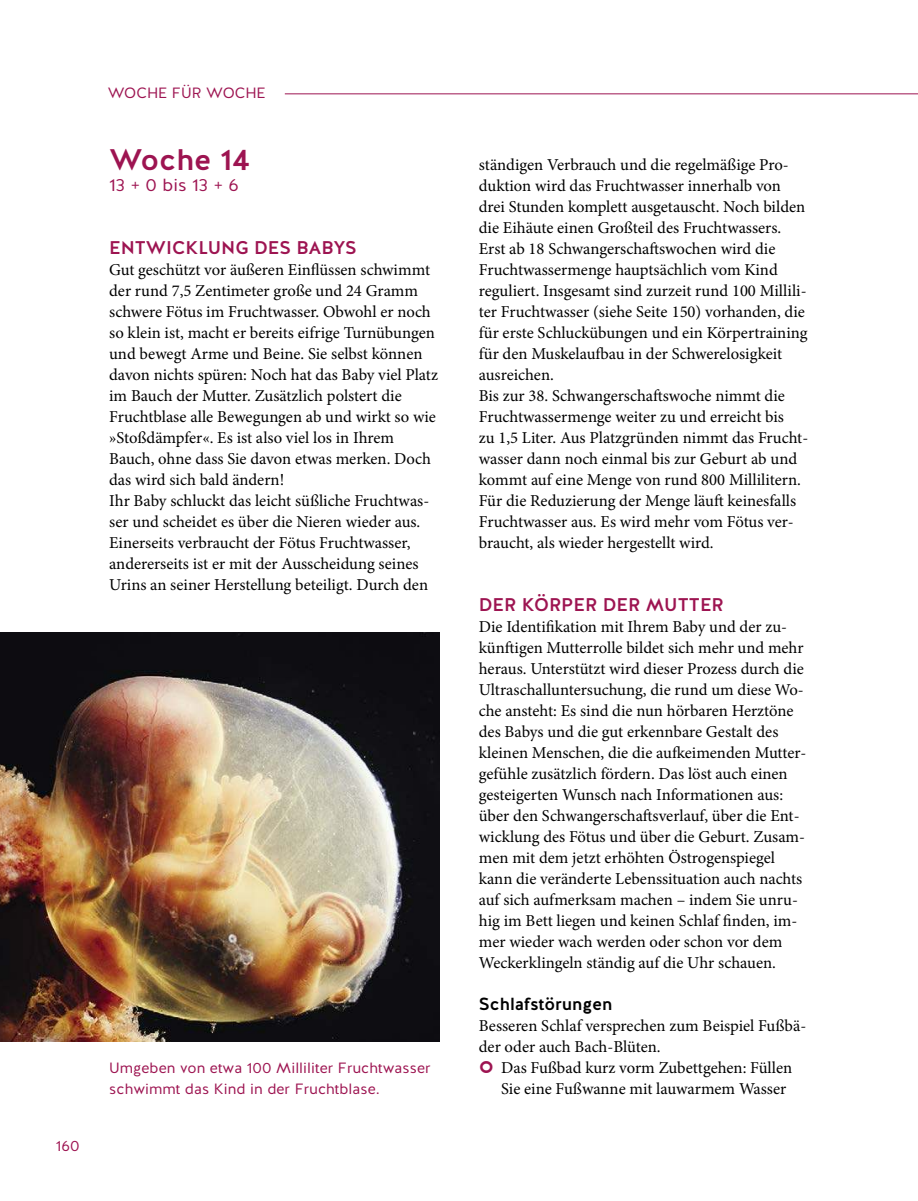
<style>
.page{position:relative;width:918px;height:1201px;background:#fff}
.page>*{position:absolute;margin:0;border:0;box-sizing:border-box;transform-origin:0 0}
.t1{font:500 29.75px "Halis GR";color:#9d1451}
.t2{font:500 18.38px "Halis GR";color:#9d1451}
.t3{font:500 17.5px "Halis GR";color:#000}
.t4{font:17.5px "Halis GR";color:#9d1451}
.t5{font:16.62px/21px "Minion Pro";color:#000}
.t6{font:14.88px/21px "Halis GR";letter-spacing:.005em;color:#9d1451}
</style>
<div class="page">
<img style="left:0;top:632px;width:439px;height:409px">
<hr style="left:285px;top:93px;width:633px;height:1px;background:#9d1451">
<p class="t6" style="left:108px;top:83px;width:159px">WOCHE FÜR WOCHE</p>
<h1 class="t1" style="left:109px;top:142px;width:142px">Woche 14</h1>
<p class="t4" style="left:109px;top:175px;width:131px">13 + 0 bis 13 + 6</p>
<p class="t2" style="left:109px;top:237px;width:249px">ENTWICKLUNG DES BABYS</p>
<p class="t5" style="left:109px;top:260px;width:330px">Gut geschützt vor äußeren Einlüssen schwimmt der rund 7,5 Zentimeter große und 24 Gramm schwere Fötus im Fruchtwasser. Obwohl er noch so klein ist, macht er bereits eifrige Turnübungen und bewegt Arme und Beine. Sie selbst können davon nichts spüren: Noch hat das Baby viel Platz im Bauch der Mutter. Zusätzlich polstert die Fruchtblase alle Bewegungen ab und wirkt so wie »Stoßdämpfer«. Es ist also viel los in Ihrem Bauch, ohne dass Sie davon etwas merken. Doch das wird sich bald ändern!<br>Ihr Baby schluckt das leicht süßliche Fruchtwas&shy;ser und scheidet es über die Nieren wieder aus.<br>Einerseits verbraucht der Fötus Fruchtwasser, andererseits ist er mit der Ausscheidung seines Urins an seiner Herstellung beteiligt. Durch den</p>
<p class="t6" style="left:56px;top:1135px;width:25px">160</p>
<p class="t6" style="left:109px;top:1057px;width:323px">Umgeben von etwa 100 Milliliter Fruchtwasser schwimmt das Kind in der Fruchtblase.</p>
<p class="t5" style="left:479px;top:155px;width:331px">ständigen Verbrauch und die regelmäßige Pro&shy;duktion wird das Fruchtwasser innerhalb von drei Stunden komplett ausgetauscht. Noch bilden die Eihäute einen Großteil des Fruchtwassers.<br>Erst ab 18 Schwangerschatswochen wird die Fruchtwassermenge hauptsächlich vom Kind reguliert. Insgesamt sind zurzeit rund 100 Millili&shy;ter Fruchtwasser (siehe Seite 150) vorhanden, die für erste Schluckübungen und ein Körpertraining für den Muskelaubau in der Schwerelosigkeit ausreichen.<br>Bis zur 38. Schwangerschatswoche nimmt die Fruchtwassermenge weiter zu und erreicht bis<br>zu 1,5 Liter. Aus Platzgründen nimmt das Frucht&shy;wasser dann noch einmal bis zur Geburt ab und kommt auf eine Menge von rund 800 Millilitern.<br>Für die Reduzierung der Menge läut keinesfalls Fruchtwasser aus. Es wird mehr vom Fötus ver&shy;braucht, als wieder hergestellt wird.</p>
<p class="t2" style="left:479px;top:594px;width:246px">DER KÖRPER DER MUTTER</p>
<p class="t5" style="left:479px;top:617px;width:329px">Die Identiikation mit Ihrem Baby und der zu&shy;küntigen Mutterrolle bildet sich mehr und mehr heraus. Unterstützt wird dieser Prozess durch die Ultraschalluntersuchung, die rund um diese Wo&shy;che ansteht: Es sind die nun hörbaren Herztöne des Babys und die gut erkennbare Gestalt des kleinen Menschen, die die aukeimenden Mutter&shy;gefühle zusätzlich fördern. Das löst auch einen gesteigerten Wunsch nach Informationen aus: über den Schwangerschatsverlauf, über die Ent&shy;wicklung des Fötus und über die Geburt. Zusam&shy;men mit dem jetzt erhöhten Östrogenspiegel kann die veränderte Lebenssituation auch nachts auf sich aufmerksam machen – indem Sie unru&shy;hig im Bett liegen und keinen Schlaf inden, im&shy;mer wieder wach werden oder schon vor dem Weckerklingeln ständig auf die Uhr schauen.</p>
<p class="t3" style="left:479px;top:994px;width:135px">Schlafstörungen</p>
<p class="t5" style="left:479px;top:1016px;width:329px">Besseren Schlaf versprechen zum Beispiel Fußbä&shy;der oder auch Bach-Blüten.</p>
<p class="t5" style="left:501px;top:1058px;width:293px">Das Fußbad kurz vorm Zubettgehen: Füllen<br>Sie eine Fußwanne mit lauwarmem Wasser</p>
</div>
